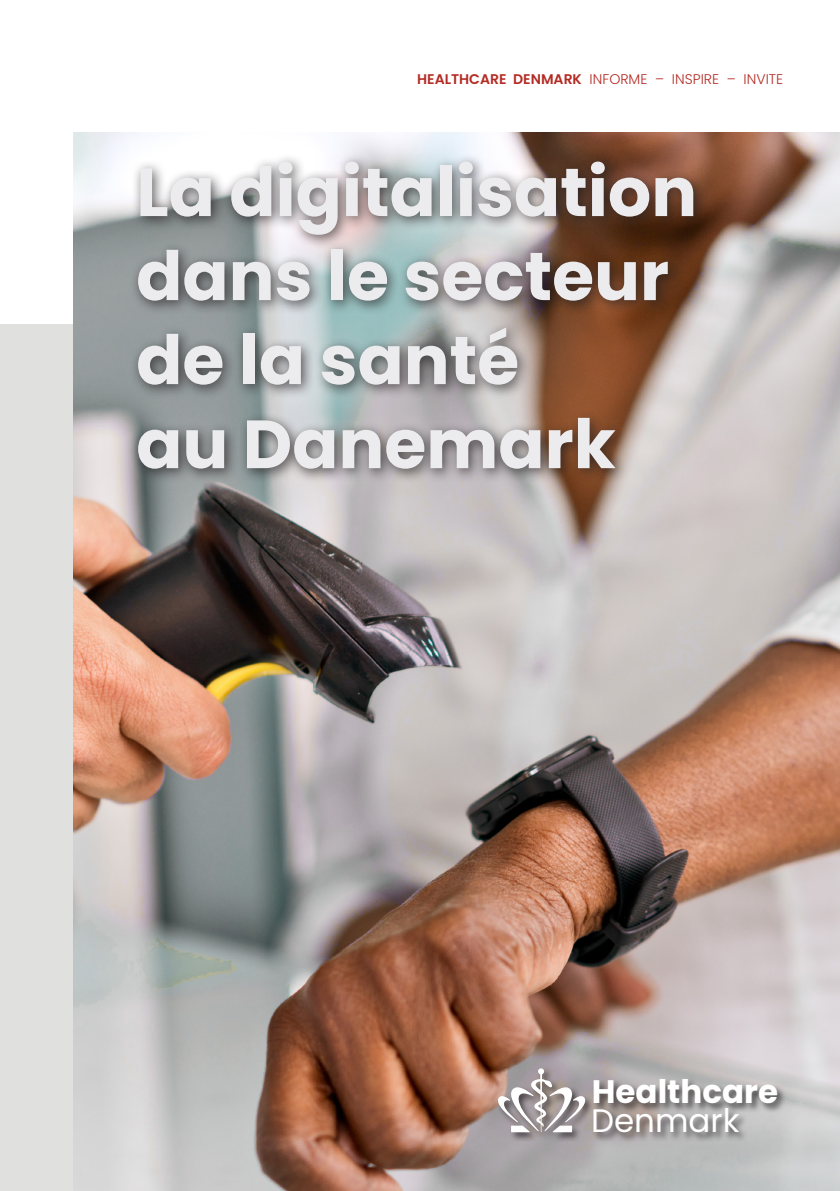
<style>
.page{position:relative;width:840px;height:1191px;background:#fff}
.page>*{position:absolute;margin:0;border:0;box-sizing:border-box;transform-origin:0 0}
.Rubrik_Kapitel{font:700 68px/84px "Poppins";color:#ececee}
.t1{font:700 32.4px/29.2px "Poppins";color:#fff}
.Footer__header_-_light{font:300 14px "Poppins";color:#b42b24}
.s1{font-weight:600}
.s2{font-weight:400}
</style>
<div class="page">
<div style="left:0;top:324px;width:839px;height:867px;background:#e0e1df"></div>
<img style="left:74px;top:132px;width:765px;height:1059px">
<div style="left:495px;top:1066px;width:291px;height:77px;background:#231f20;opacity:.7"></div>
<svg style="left:495px;top:1068px;width:91px;height:64px"></svg>
<div style="left:129px;top:153px;width:578px;height:330px;background:#231f20;opacity:.75"></div>
<p class="Footer__header_-_light" style="left:417px;top:71px;width:367px"><span class="s1">HEALTHCARE DENMARK</span> INFORME – INSPIRE – INVITE</p>
<p class="Rubrik_Kapitel" style="left:136px;top:151px;width:562px">La digitalisation dans le secteur de la santé<br>au Danemark</p>
<p class="t1" style="left:590px;top:1077px;width:188px">Healthcare<br><span class="s2">Denmark</span></p>
</div>
